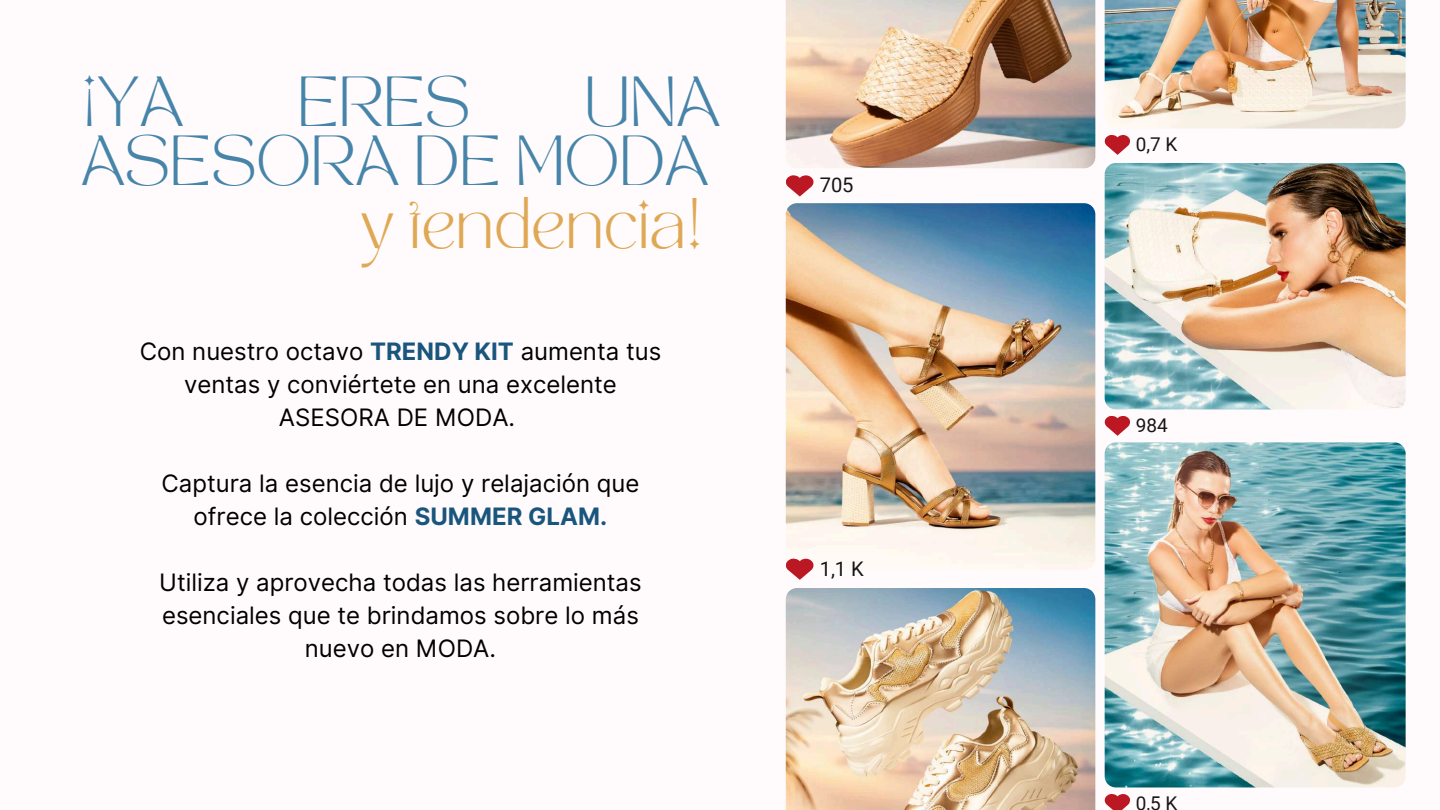
<style>
.page{position:relative;width:1440px;height:810px;background:#fffbfc}
.page>*{position:absolute;margin:0;border:0;box-sizing:border-box;transform-origin:0 0}
.t1{font:50px "TAN MONCHERI Regular";color:#dfa854}
.t2{font:49.6px/59.2px "TAN MONCHERI Regular";color:#4784a9;text-align:right}
.t3{font:24px/33px "Inter";color:#000;text-align:center}
.t4{font:20.1px "Roboto";color:#161516}
.t5{font:18.9px "Roboto";letter-spacing:.1em;color:#161516}
.s1{font-weight:700;color:#19557d}
</style>
<div class="page">
<img style="left:786px;top:203px;width:309px;height:367px">
<img style="left:786px;top:0;width:309px;height:168px">
<img style="left:1105px;top:163px;width:301px;height:246px;border-radius:11px">
<img style="left:1105px;top:0;width:301px;height:129px">
<img style="left:1105px;top:442px;width:301px;height:345px;border-radius:11px">
<img style="left:786px;top:588px;width:309px;height:222px">
<svg style="left:786px;top:559px;width:28px;height:21px"></svg>
<svg style="left:786px;top:175px;width:28px;height:22px"></svg>
<svg style="left:1105px;top:794px;width:25px;height:16px"></svg>
<svg style="left:1105px;top:416px;width:25px;height:20px"></svg>
<svg style="left:1105px;top:135px;width:25px;height:20px"></svg>
<h2 class="t2" style="left:81px;top:81px;width:104px">¡YA</h2>
<h2 class="t2" style="left:298px;top:81px;width:174px">ERES</h2>
<h2 class="t2" style="left:81px;top:81px;width:641px">UNA<br>ASESORA DE MODA</h2>
<h1 class="t1" style="left:362px;top:197px;width:343px">y tendencia!</h1>
<p class="t3" style="left:140px;top:335px;width:523px">Con nuestro octavo <span class="s1">TRENDY KIT</span> aumenta tus ventas y conviértete en una excelente<br>ASESORA DE MODA.</p>
<p class="t3" style="left:162px;top:467px;width:479px">Captura la esencia de lujo y relajación que ofrece la colección <span class="s1">SUMMER GLAM.</span></p>
<p class="t3" style="left:159px;top:566px;width:484px">Utiliza y aprovecha todas las herramientas esenciales que te brindamos sobre lo más nuevo en MODA.</p>
<p class="t4" style="left:820px;top:174px;width:35px">705</p>
<p class="t4" style="left:820px;top:557px;width:46px">1,1 K</p>
<p class="t5" style="left:1136px;top:133px;width:43px">0,7 K</p>
<p class="t5" style="left:1136px;top:414px;width:33px">984</p>
<p class="t5" style="left:1136px;top:793px;width:43px">05K</p>
</div>
